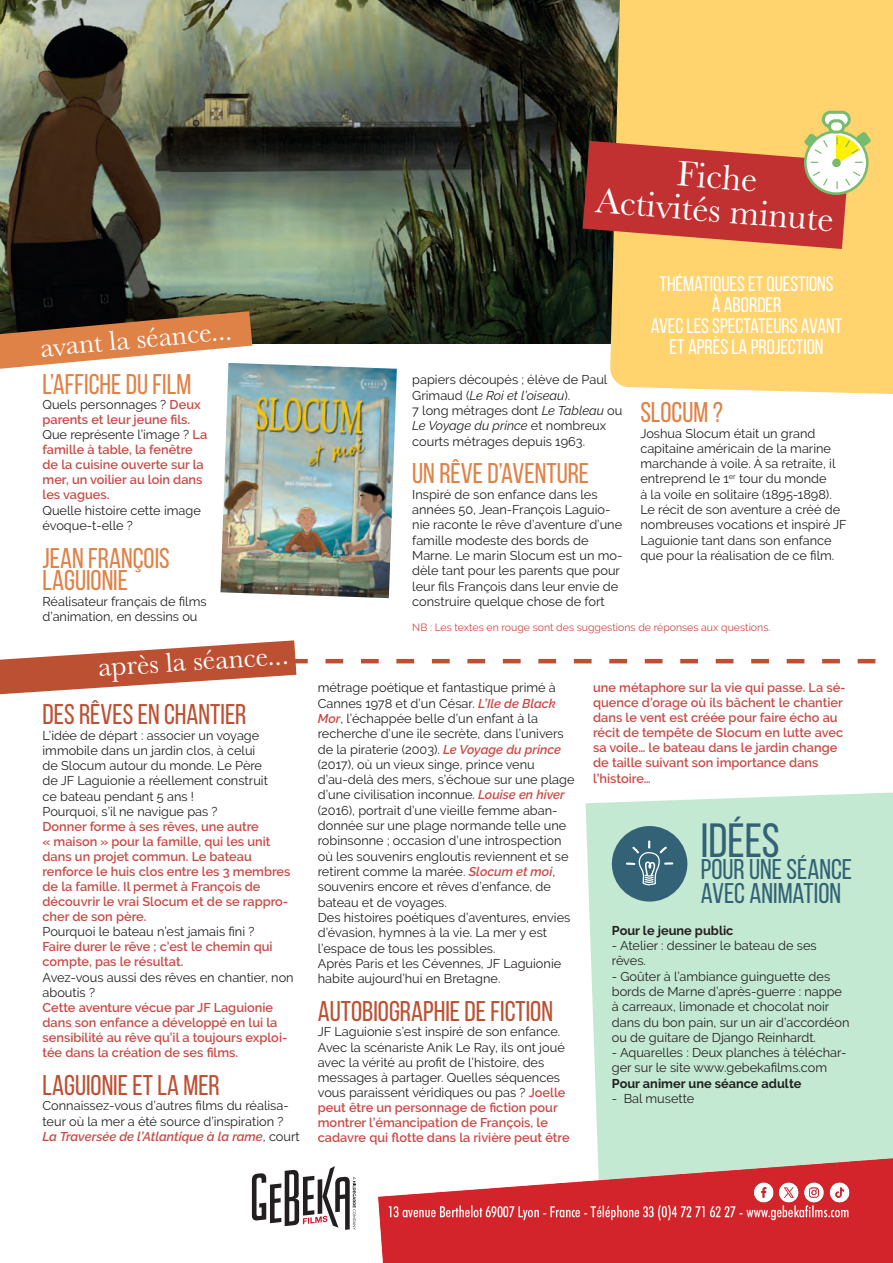
<style>
.page{position:relative;width:893px;height:1263px;background:#fff}
.page>*{position:absolute;margin:0;border:0;box-sizing:border-box;transform-origin:0 0}
.t1{font:48px "Bebas Neue";color:#336276}
.t2{font:36.75px/33.5px "Baskerville";color:#fff;text-align:center}
.t3{font:28.5px/22.5px "Bebas Neue";color:#df8247}
.t4{font:28.5px "Bebas Neue";color:#bc5032}
.t5{font:28.5px "Baskerville";color:#fff}
.t6{font:28.5px/24px "Bebas Neue";color:#336276}
.t7{font:21px/21px "Bebas Neue";color:#fff;text-align:center}
.t8{font:12.75px/15.3px "Raleway";color:#231f20}
.t9{font:600 12.75px/15px "Raleway";color:#c84b47}
.t10{font:700 12.75px "Raleway";color:#231f20}
.t11{font:10.5px "Raleway";color:#c84b47}
.s1{font-weight:400;color:#231f20}
.s2{font-weight:600;font-style:italic;color:#c84b47}
.s3{font-style:italic}
.s4{font-weight:600;color:#c84b47}
</style>
<div class="page">
<img style="left:0;top:0;width:610px;height:344px">
<svg style="left:252px;top:1166px;width:91px;height:62px"></svg>
<svg style="left:0;top:640px;width:876px;height:54px"></svg>
<div style="left:610px;top:0;width:283px;height:394px;background:#ffd36e"></div>
<div style="left:823px;top:112px;width:26px;height:15px;background:#fff;border-radius:7px"></div>
<div style="left:822px;top:111px;width:29px;height:17px;border:3px solid #76bb6e;border-radius:7px"></div>
<div style="left:829px;top:121px;width:15px;height:11px;background:#fff;border-radius:6px"></div>
<div style="left:828px;top:119px;width:17px;height:15px;border:3px solid #76bb6e;border-radius:6px"></div>
<svg style="left:583px;top:132px;width:288px;height:117px"></svg>
<div style="left:833px;top:159px;width:7px;height:8px;background:#76bb6e;border-radius:50%"></div>
<div style="left:832px;top:159px;width:9px;height:8px;border:1px solid #76bb6e;border-radius:50%"></div>
<div style="left:586px;top:792px;width:307px;height:311px;background:#c4e9d3"></div>
<img style="left:343px;top:1103px;width:550px;height:160px">
<svg style="left:0;top:311px;width:397px;height:58px"></svg>
<img style="left:220px;top:363px;width:177px;height:235px">
<div style="left:612px;top:826px;width:75px;height:75px;background:#336276;border-radius:50%"></div>
<svg style="left:626px;top:840px;width:48px;height:46px"></svg>
<img style="left:748px;top:1179px;width:105px;height:26px">
<h3 class="t5" style="left:39px;top:329px;width:194px;rotate:-5deg">avant la séance...</h3>
<h3 class="t3" style="left:43px;top:372px;width:150px">L’AFFICHE DU FILM</h3>
<p class="t9" style="left:43px;top:397px;width:166px"><span class="s1">Quels personnages ?</span> Deux parents et leur jeune fils.<br><span class="s1">Que représente l’image ?</span> La famille à table, la fenêtre de la cuisine ouverte sur la mer, un voilier au loin dans les vagues.</p>
<p class="t8" style="left:43px;top:502px;width:160px">Quelle histoire cette image évoque-t-elle ?</p>
<h3 class="t3" style="left:43px;top:546px;width:129px">JEAN FRANÇOIS<br>LAGUIONIE</h3>
<p class="t8" style="left:43px;top:593px;width:166px">Réalisateur français de films d’animation, en dessins ou</p>
<h3 class="t5" style="left:97px;top:649px;width:192px;rotate:-4deg">après la séance...</h3>
<h3 class="t4" style="left:43px;top:699px;width:205px">DES RÊVES EN CHANTIER</h3>
<p class="t8" style="left:43px;top:727px;width:227px">L’idée de départ : associer un voyage immobile dans un jardin clos, à celui de Slocum autour du monde. Le Père de JF Laguionie a réellement construit ce bateau pendant 5 ans !<br>Pourquoi, s’il ne navigue pas ?</p>
<p class="t9" style="left:43px;top:819px;width:249px">Donner forme à ses rêves, une autre<br>« maison » pour la famille, qui les unit dans un projet commun. Le bateau renforce le huis clos entre les 3 membres de la famille. Il permet à François de découvrir le vrai Slocum et de se rappro&shy;cher de son père.</p>
<p class="t8" style="left:43px;top:924px;width:213px">Pourquoi le bateau n’est jamais fini ?</p>
<p class="t9" style="left:43px;top:939px;width:232px">Faire durer le rêve ; c’est le chemin qui compte, pas le résultat.</p>
<p class="t8" style="left:43px;top:969px;width:253px">Avez-vous aussi des rêves en chantier, non aboutis ?</p>
<p class="t9" style="left:43px;top:1000px;width:246px">Cette aventure vécue par JF Laguionie dans son enfance a développé en lui la sensibilité au rêve qu’il a toujours exploi&shy;tée dans la création de ses films.</p>
<h3 class="t4" style="left:43px;top:1070px;width:179px">LAGUIONIE ET LA MER</h3>
<p class="t8" style="left:43px;top:1098px;width:259px">Connaissez-vous d’autres films du réalisa&shy;teur où la mer a été source d’inspiration ?<br><span class="s2">La Traversée de l’Atlantique à la rame</span>, court</p>
<h2 class="t2" style="left:600px;top:150px;width:240px;rotate:5deg">Fiche<br>Activités minute</h2>
<p class="t8" style="left:412px;top:372px;width:212px">papiers découpés ; élève de Paul<br>Grimaud (<span class="s3">Le Roi et l’oiseau</span>).<br>7 long métrages dont <span class="s3">Le Tableau</span> ou<br><span class="s3">Le Voyage du prince</span> et nombreux courts métrages depuis 1963.</p>
<h3 class="t3" style="left:412px;top:462px;width:178px">UN RÊVE D’AVENTURE</h3>
<p class="t8" style="left:412px;top:487px;width:212px">Inspiré de son enfance dans les années 50, Jean-François Laguio&shy;nie raconte le rêve d’aventure d’une famille modeste des bords de Marne. Le marin Slocum est un mo&shy;dèle tant pour les parents que pour leur fils François dans leur envie de construire quelque chose de fort</p>
<h3 class="t7" style="left:651px;top:273px;width:193px">THÉMATIQUES ET QUESTIONS<br>À ABORDER<br>AVEC LES SPECTATEURS AVANT<br>ET APRÈS LA PROJECTION</h3>
<h3 class="t3" style="left:640px;top:401px;width:84px">SLOCUM ?</h3>
<p class="t8" style="left:640px;top:425px;width:208px">Joshua Slocum était un grand capitaine américain de la marine marchande à voile. À sa retraite, il entreprend le 1<sup>er</sup> tour du monde<br>à la voile en solitaire (1895-1898).<br>Le récit de son aventure a créé de nombreuses vocations et inspiré JF Laguionie tant dans son enfance que pour la réalisation de ce film.</p>
<p class="t11" style="left:412px;top:621px;width:360px">NB : Les textes en rouge sont des suggestions de réponses aux questions.</p>
<p class="t8" style="left:318px;top:680px;width:258px">métrage poétique et fantastique primé à Cannes 1978 et d’un César. <span class="s2">L’Ile de Black Mor</span>, l’échappée belle d’un enfant à la recherche d’une ile secrète, dans l’univers de la piraterie (2003). <span class="s2">Le Voyage du prince </span>(2017), où un vieux singe, prince venu d’au-delà des mers, s’échoue sur une plage d’une civilisation inconnue. <span class="s2">Louise en hiver </span>(2016), portrait d’une vieille femme aban&shy;donnée sur une plage normande telle une robinsonne ; occasion d’une introspection où les souvenirs engloutis reviennent et se retirent comme la marée. <span class="s2">Slocum et moi</span>, souvenirs encore et rêves d’enfance, de bateau et de voyages.<br>Des histoires poétiques d’aventures, envies d’évasion, hymnes à la vie. La mer y est l’espace de tous les possibles.<br>Après Paris et les Cévennes, JF Laguionie habite aujourd’hui en Bretagne.</p>
<h3 class="t4" style="left:318px;top:996px;width:237px">AUTOBIOGRAPHIE DE FICTION</h3>
<p class="t8" style="left:318px;top:1024px;width:253px">JF Laguionie s’est inspiré de son enfance.<br>Avec la scénariste Anik Le Ray, ils ont joué avec la vérité au profit de l’histoire, des messages à partager. Quelles séquences vous paraissent véridiques ou pas ? <span class="s4">Joelle peut être un personnage de fiction pour montrer l’émancipation de François, le cadavre qui flotte dans la rivière peut être</span></p>
<p class="t9" style="left:593px;top:680px;width:254px">une métaphore sur la vie qui passe. La sé&shy;quence d’orage où ils bâchent le chantier dans le vent est créée pour faire écho au récit de tempête de Slocum en lutte avec sa voile… le bateau dans le jardin change de taille suivant son importance dans l’histoire…</p>
<h1 class="t1" style="left:701px;top:814px;width:81px">IDÉES</h1>
<h3 class="t6" style="left:701px;top:857px;width:153px">POUR UNE SÉANCE<br>AVEC ANIMATION</h3>
<p class="t10" style="left:612px;top:923px;width:123px">Pour le jeune public</p>
<p class="t8" style="left:612px;top:938px;width:206px">- Atelier : dessiner le bateau de ses rêves.</p>
<p class="t8" style="left:612px;top:968px;width:239px">- Goûter à l’ambiance guinguette des bords de Marne d’après-guerre : nappe à carreaux, limonade et chocolat noir dans du bon pain, sur un air d’accordéon ou de guitare de Django Reinhardt.</p>
<p class="t8" style="left:612px;top:1045px;width:236px">- Aquarelles : Deux planches à téléchar&shy;ger sur le site www.gebekafilms.com</p>
<p class="t10" style="left:612px;top:1076px;width:191px">Pour animer une séance adulte</p>
<p class="t8" style="left:612px;top:1091px;width:84px">- Bal musette</p>
</div>
